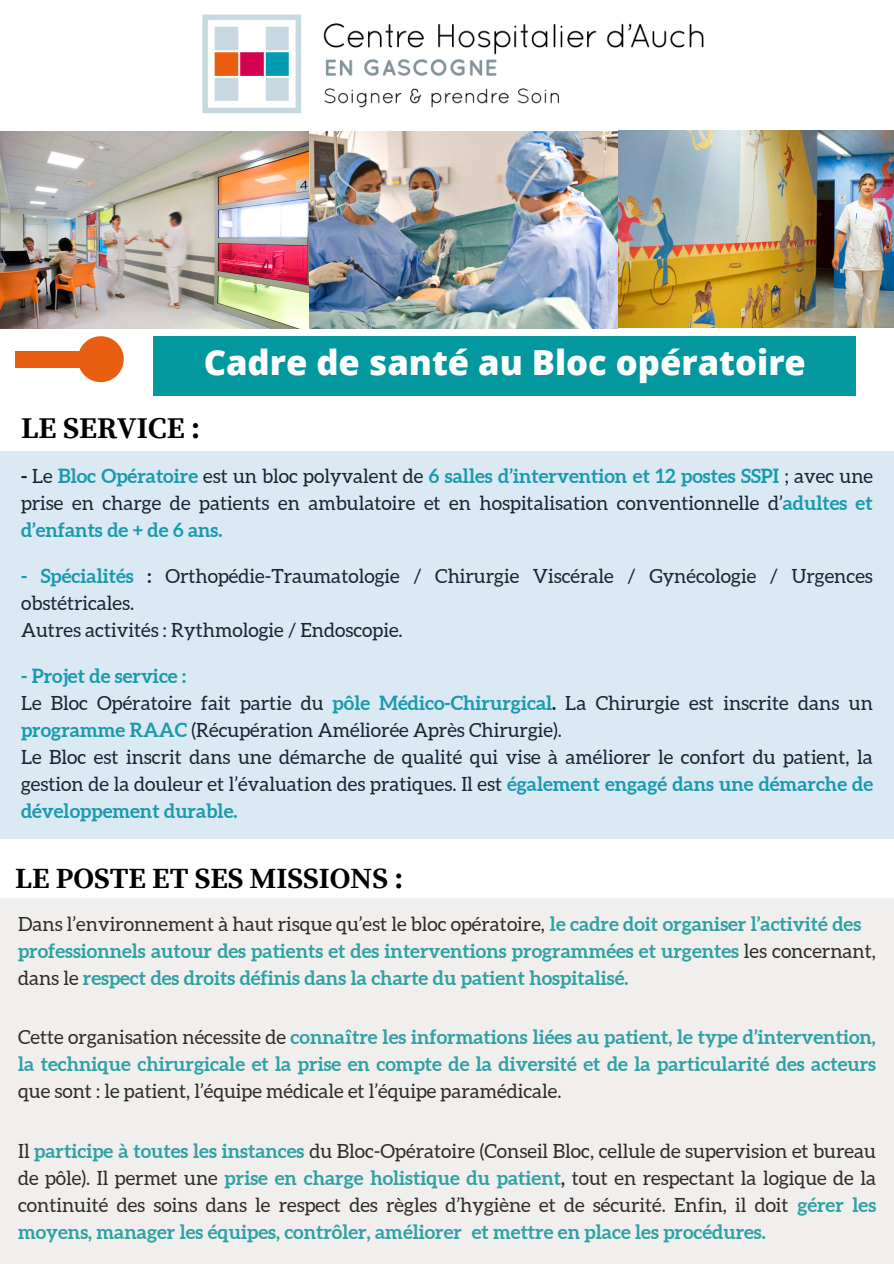
<style>
.page{position:relative;width:894px;height:1264px;background:#fff}
.page>*{position:absolute;margin:0;border:0;box-sizing:border-box;transform-origin:0 0}
.t1{font:800 34.5px "Open Sans";color:#fff}
.t2{font:700 30px "Source Serif Pro";color:#000}
.t3{font:700 29.1px "Source Serif Pro";color:#000}
.t4{font:19.5px/27px "Aleo";color:#000;text-align:justify}
.t5{font:700 19.5px/27px "Aleo";color:#03989e}
.s1{font-weight:700}
.s2{font-weight:700;color:#03989e}
.s3{font-weight:400;color:#000}
</style>
<div class="page">
<img style="left:202px;top:14px;width:531px;height:117px">
<img style="left:0;top:131px;width:893px;height:197px">
<div style="left:15px;top:351px;width:74px;height:16px;background:#e95f12"></div>
<svg style="left:78px;top:336px;width:46px;height:46px"></svg>
<div style="left:153px;top:336px;width:702px;height:59px;background:#03989e"></div>
<div style="left:0;top:451px;width:893px;height:387px;background:#dbe9f5"></div>
<div style="left:0;top:897px;width:893px;height:366px;background:#f0efee"></div>
<p class="t1" style="left:204px;top:338px;width:603px">Cadre de santé au Bloc opératoire</p>
<p class="t2" style="left:21px;top:411px;width:181px">LE SERVICE :</p>
<p class="t4" style="left:21px;top:462px;width:853px"><span class="s1">-</span> Le <span class="s2">Bloc Opératoire</span> est un bloc polyvalent de <span class="s2">6 salles d’intervention et 12 postes SSPI</span> ; avec une prise en charge de patients en ambulatoire et en hospitalisation conventionnelle d’<span class="s2">adultes et d’enfants de + de 6 ans.</span></p>
<p class="t4" style="left:21px;top:562px;width:853px"><span class="s2">- Spécialités</span> <span class="s1">:</span> Orthopédie-Traumatologie / Chirurgie Viscérale / Gynécologie / Urgences obstétricales.</p>
<p class="t4" style="left:21px;top:616px;width:383px">Autres activités : Rythmologie / Endoscopie.</p>
<p class="t5" style="left:21px;top:661px;width:166px">- Projet de service :</p>
<p class="t4" style="left:21px;top:689px;width:853px">Le Bloc Opératoire fait partie du <span class="s2">pôle Médico-Chirurgical</span><span class="s1">.</span> La Chirurgie est inscrite dans un <span class="s2">programme RAAC</span> (Récupération Améliorée Après Chirurgie).</p>
<p class="t4" style="left:21px;top:743px;width:853px">Le Bloc est inscrit dans une démarche de qualité qui vise à améliorer le confort du patient, la gestion de la douleur et l’évaluation des pratiques. Il est <span class="s2">également engagé dans une démarche de développement durable.</span></p>
<p class="t3" style="left:15px;top:861px;width:389px">LE POSTE ET SES MISSIONS :</p>
<p class="t4" style="left:18px;top:910px;width:844px">Dans l’environnement à haut risque qu’est le bloc opératoire, <span class="s2">le cadre doit organiser l’activité des</span></p>
<p class="t5" style="left:18px;top:937px;width:859px">professionnels autour des patients et des interventions programmées et urgentes <span class="s3">les concernant, dans le</span> respect des droits définis dans la charte du patient hospitalisé.</p>
<p class="t5" style="left:18px;top:1023px;width:859px;text-align:justify"><span class="s3">Cette organisation nécessite de</span> connaître les informations liées au patient, le type d’intervention, la technique chirurgicale et la prise en compte de la diversité et de la particularité des acteurs <span class="s3">que sont : le patient, l’équipe médicale et l’équipe paramédicale.</span></p>
<p class="t4" style="left:18px;top:1137px;width:859px">Il <span class="s2">participe à toutes les instances</span> du Bloc-Opératoire (Conseil Bloc, cellule de supervision et bureau de pôle). Il permet une <span class="s2">prise en charge holistique du patient</span><span class="s1">,</span> tout en respectant la logique de la continuité des soins dans le respect des règles d’hygiène et de sécurité. Enfin, il doit <span class="s2">gérer les moyens, manager les équipes, contrôler, améliorer et mettre en place les procédures.</span></p>
</div>
